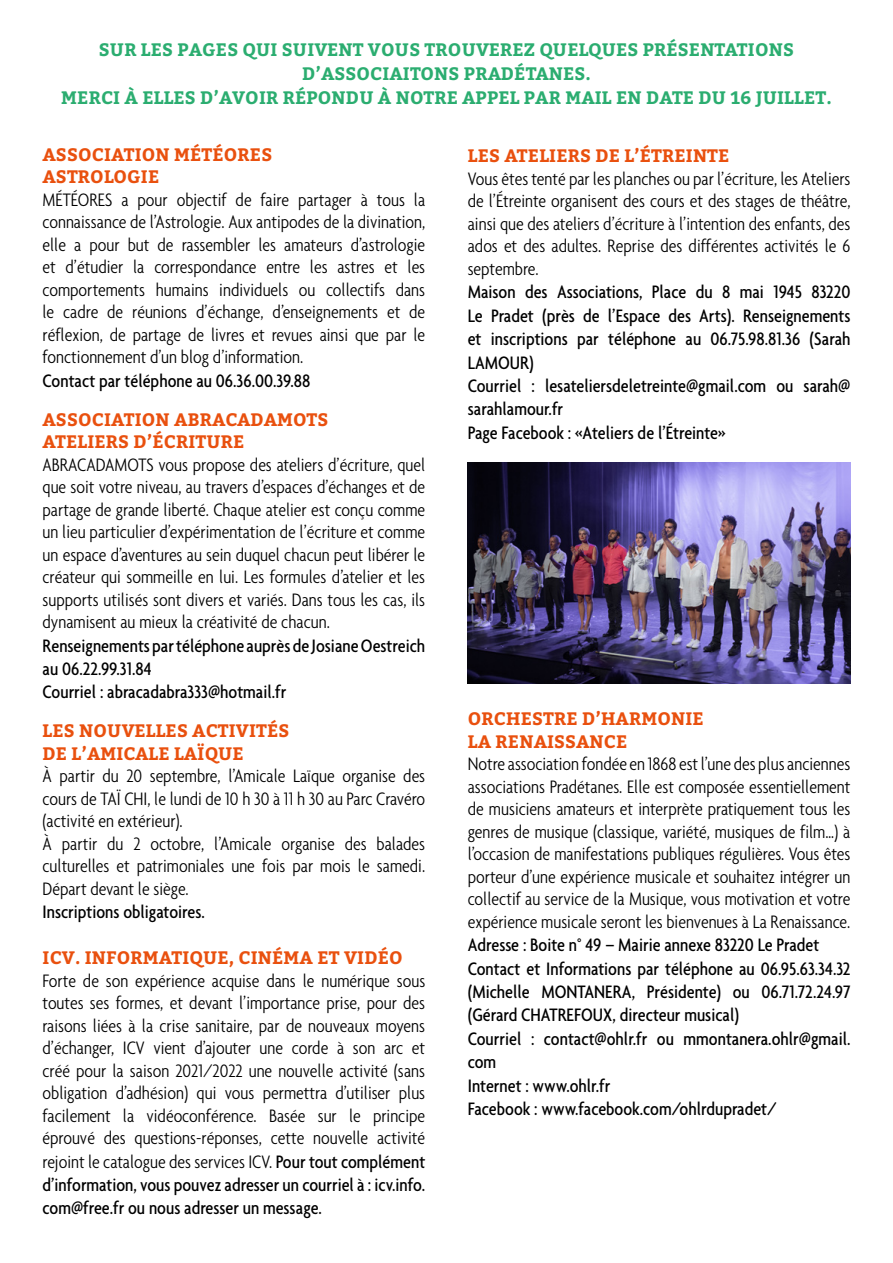
<style>
.page{position:relative;width:893px;height:1263px;background:#fff}
.page>*{position:absolute;margin:0;border:0;box-sizing:border-box;transform-origin:0 0}
.t1{font:300 condensed 19.5px/22.5px "Agenda";color:#000;text-align:justify}
.t2{font:500 condensed 19.5px/23.4px "Agenda";color:#000}
.t3{font:700 18px/22.5px "Bitter";letter-spacing:.01em;color:#e9500e}
.t4{font:700 18px/24px "Bitter";letter-spacing:.01em;color:#2bad70;text-align:center}
.s1{font-weight:500}
</style>
<div class="page">
<img style="left:468px;top:462px;width:382px;height:222px">
<p class="t4" style="left:61px;top:39px;width:772px">SUR LES PAGES QUI SUIVENT VOUS TROUVEREZ QUELQUES PRÉSENTATIONS<br>D’ASSOCIAITONS PRADÉTANES.<br>MERCI À ELLES D’AVOIR RÉPONDU À NOTRE APPEL PAR MAIL EN DATE DU 16 JUILLET.</p>
<p class="t3" style="left:43px;top:144px;width:231px">ASSOCIATION MÉTÉORES<br>ASTROLOGIE</p>
<p class="t1" style="left:43px;top:188px;width:384px">MÉTÉORES a pour objectif de faire partager à tous la connaissance de l’Astrologie. Aux antipodes de la divination, elle a pour but de rassembler les amateurs d’astrologie et d’étudier la correspondance entre les astres et les comportements humains individuels ou collectifs dans le cadre de réunions d’échange, d’enseignements et de réflexion, de partage de livres et revues ainsi que par le fonctionnement d’un blog d’information.</p>
<p class="t2" style="left:43px;top:368px;width:269px">Contact par téléphone au 06.36.00.39.88</p>
<p class="t3" style="left:43px;top:409px;width:287px">ASSOCIATION ABRACADAMOTS<br>ATELIERS D’ÉCRITURE</p>
<p class="t1" style="left:43px;top:453px;width:384px">ABRACADAMOTS vous propose des ateliers d’écriture, quel que soit votre niveau, au travers d’espaces d’échanges et de partage de grande liberté. Chaque atelier est conçu comme un lieu particulier d’expérimentation de l’écriture et comme un espace d’aventures au sein duquel chacun peut libérer le créateur qui sommeille en lui. Les formules d’atelier et les supports utilisés sont divers et variés. Dans tous les cas, ils dynamisent au mieux la créativité de chacun.</p>
<p class="t2" style="left:43px;top:633px;width:384px">Renseignements par téléphone auprès de Josiane Oestreich au 06.22.99.31.84<br>Courriel : abracadabra333@hotmail.fr</p>
<p class="t3" style="left:43px;top:720px;width:248px">LES NOUVELLES ACTIVITÉS<br>DE L’AMICALE LAÏQUE</p>
<p class="t1" style="left:43px;top:764px;width:384px;text-align:left">À partir du 20 septembre, l’Amicale Laïque organise des cours de TAÏ CHI, le lundi de 10 h 30 à 11 h 30 au Parc Cravéro (activité en extérieur).<br>À partir du 2 octobre, l’Amicale organise des balades culturelles et patrimoniales une fois par mois le samedi.<br>Départ devant le siège.</p>
<p class="t2" style="left:43px;top:900px;width:164px">Inscriptions obligatoires.</p>
<p class="t3" style="left:43px;top:947px;width:362px">ICV. INFORMATIQUE, CINÉMA ET VIDÉO</p>
<p class="t1" style="left:43px;top:969px;width:384px">Forte de son expérience acquise dans le numérique sous toutes ses formes, et devant l’importance prise, pour des raisons liées à la crise sanitaire, par de nouveaux moyens d’échanger, ICV vient d’ajouter une corde à son arc et créé pour la saison 2021/2022 une nouvelle activité (sans obligation d’adhésion) qui vous permettra d’utiliser plus facilement la vidéoconférence. Basée sur le principe éprouvé des questions-réponses, cette nouvelle activité rejoint le catalogue des services ICV. <span class="s1">Pour tout complément d’information, vous pouvez adresser un courriel à : icv.info. com@free.fr ou nous adresser un message.</span></p>
<p class="t3" style="left:468px;top:145px;width:263px">LES ATELIERS DE L’ÉTREINTE</p>
<p class="t1" style="left:468px;top:167px;width:384px">Vous êtes tenté par les planches ou par l’écriture, les Ateliers de l’Étreinte organisent des cours et des stages de théâtre, ainsi que des ateliers d’écriture à l’intention des enfants, des ados et des adultes. Reprise des différentes activités le 6 septembre.</p>
<p class="t2" style="left:468px;top:280px;width:384px">Maison des Associations, Place du 8 mai 1945 83220<br>Le Pradet (près de l’Espace des Arts). Renseignements et inscriptions par téléphone au 06.75.98.81.36 (Sarah LAMOUR)<br>Courriel : lesateliersdeletreinte@gmail.com ou sarah@ sarahlamour.fr<br>Page Facebook : «Ateliers de l’Étreinte»</p>
<p class="t3" style="left:468px;top:708px;width:237px">ORCHESTRE D’HARMONIE<br>LA RENAISSANCE</p>
<p class="t1" style="left:468px;top:752px;width:384px">Notre association fondée en 1868 est l’une des plus anciennes associations Pradétanes. Elle est composée essentiellement de musiciens amateurs et interprète pratiquement tous les genres de musique (classique, variété, musiques de film…) à l’occasion de manifestations publiques régulières. Vous êtes porteur d’une expérience musicale et souhaitez intégrer un collectif au service de la Musique, vous motivation et votre expérience musicale seront les bienvenues à La Renaissance.</p>
<p class="t2" style="left:468px;top:933px;width:384px">Adresse : Boite n° 49 – Mairie annexe 83220 Le Pradet Contact et Informations par téléphone au 06.95.63.34.32 (Michelle MONTANERA, Présidente) ou 06.71.72.24.97 (Gérard CHATREFOUX, directeur musical)<br>Courriel : contact@ohlr.fr ou mmontanera.ohlr@gmail. com<br>Internet : www.ohlr.fr<br>Facebook : www.facebook.com/ohlrdupradet/</p>
</div>
